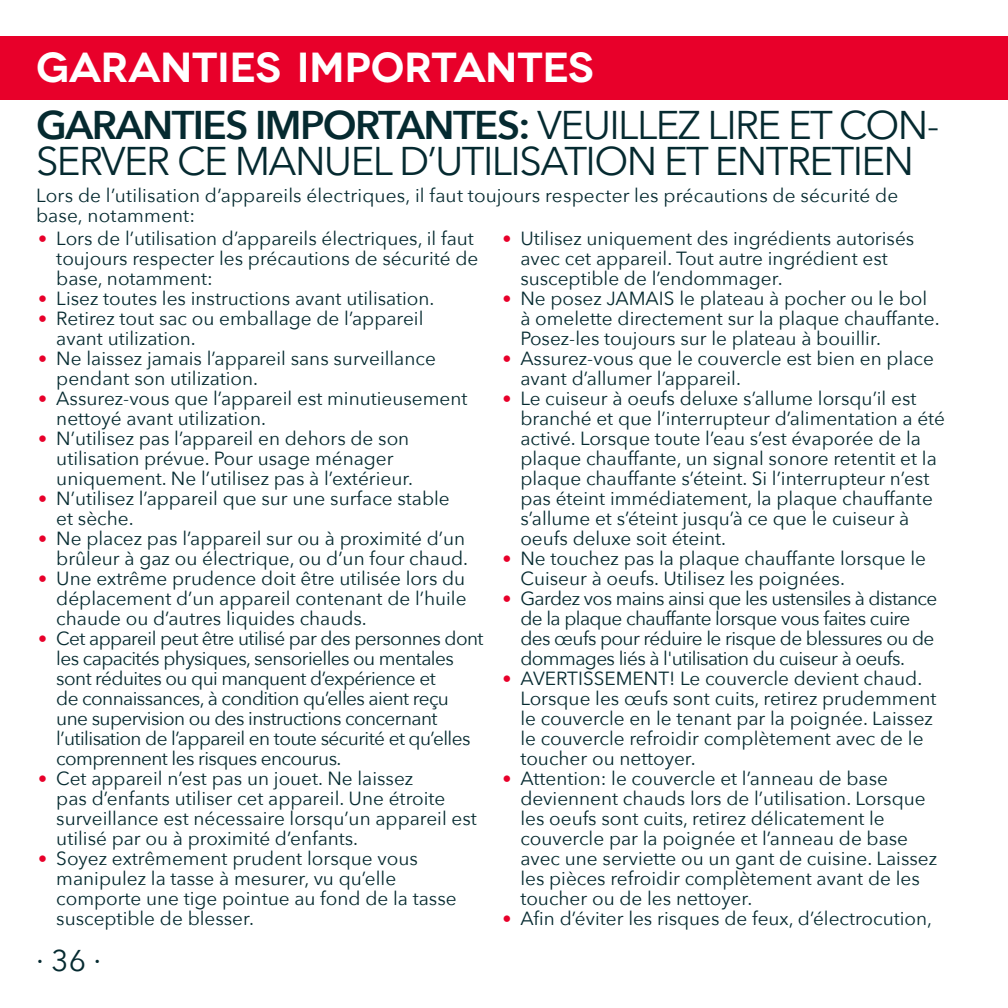
<style>
.page{position:relative;width:1008px;height:1008px;background:#fff}
.page>*{position:absolute;margin:0;border:0;box-sizing:border-box;transform-origin:0 0}
.Page_Title{font:600 42px "Novecentowide";letter-spacing:-.01em;color:#fff}
.Important_Safeguards_Headers{font:40px/36px "Avenir Next";letter-spacing:-.04em;color:#052a30}
.t1{font:30px "Avenir Next";color:#052a30}
.Important_Safeguard_Text{font:19px/20px "Avenir Next";color:#052a30}
.Important_Safeguard_Text-2{font:19px/20px "Avenir Next";letter-spacing:-.03em;color:#052a30}
.s1{font-weight:600}
.s2{font-size:18px;color:#e8002a}
</style>
<div class="page">
<div style="left:0;top:36px;width:1008px;height:63px;background:#e8002a"></div>
<p class="Page_Title" style="left:36px;top:42px;width:559px">GARANTIES IMPORTANTES</p>
<p class="Important_Safeguards_Headers" style="left:36px;top:106px;width:905px"><span class="s1">GARANTIES IMPORTANTES:</span> VEUILLEZ LIRE ET CON-<br>SERVER CE MANUEL D’UTILISATION ET ENTRETIEN</p>
<p class="Important_Safeguard_Text" style="left:36px;top:184px;width:864px">Lors de l’utilisation d’appareils électriques, il faut toujours respecter les précautions de sécurité de base, notamment:</p>
<p class="Important_Safeguard_Text" style="left:56px;top:227px;width:424px;text-indent:-18px"><span class="s2">•</span> Lors de l’utilisation d’appareils électriques, il faut toujours respecter les précautions de sécurité de base, notamment:</p>
<p class="Important_Safeguard_Text" style="left:38px;top:287px;width:398px"><span class="s2">•</span> Lisez toutes les instructions avant utilisation.</p>
<p class="Important_Safeguard_Text" style="left:56px;top:307px;width:369px;text-indent:-18px"><span class="s2">•</span> Retirez tout sac ou emballage de l’appareil avant utilization.</p>
<p class="Important_Safeguard_Text" style="left:56px;top:347px;width:381px;text-indent:-18px"><span class="s2">•</span> Ne laissez jamais l’appareil sans surveillance pendant son utilization.</p>
<p class="Important_Safeguard_Text" style="left:56px;top:387px;width:413px;text-indent:-18px"><span class="s2">•</span> Assurez-vous que l’appareil est minutieusement nettoyé avant utilization.</p>
<p class="Important_Safeguard_Text" style="left:56px;top:427px;width:358px;text-indent:-18px"><span class="s2">•</span> N’utilisez pas l’appareil en dehors de son utilisation prévue. Pour usage ménager uniquement. Ne l’utilisez pas à l’extérieur.</p>
<p class="Important_Safeguard_Text" style="left:56px;top:487px;width:395px;text-indent:-18px"><span class="s2">•</span> N’utilisez l’appareil que sur une surface stable et sèche.</p>
<p class="Important_Safeguard_Text" style="left:38px;top:527px;width:431px;text-align:right"><span class="s2">•</span> Ne placez pas l’appareil sur ou à proximité d’un brûleur à gaz ou électrique, ou d’un four chaud.</p>
<p class="Important_Safeguard_Text" style="left:56px;top:567px;width:412px;text-align:justify;text-indent:-18px"><span class="s2">•</span> Une extrême prudence doit être utilisée lors du déplacement d’un appareil contenant de l’huile chaude ou d’autres liquides chauds.</p>
<p class="Important_Safeguard_Text-2" style="left:56px;top:627px;width:429px;text-indent:-18px"><span class="s2">•</span> Cet appareil peut être utilisé par des personnes dont les capacités physiques, sensorielles ou mentales sont réduites ou qui manquent d’expérience et<br>de connaissances, à condition qu’elles aient reçu une supervision ou des instructions concernant l’utilisation de l’appareil en toute sécurité et qu’elles comprennent les risques encourus.</p>
<p class="Important_Safeguard_Text" style="left:56px;top:767px;width:422px;text-indent:-18px"><span class="s2">•</span> Cet appareil n’est pas un jouet. Ne laissez<br>pas d’enfants utiliser cet appareil. Une étroite surveillance est nécessaire lorsqu’un appareil est utilisé par ou à proximité d’enfants.</p>
<p class="Important_Safeguard_Text" style="left:56px;top:847px;width:402px;text-indent:-18px"><span class="s2">•</span> Soyez extrêmement prudent lorsque vous manipulez la tasse à mesurer, vu qu’elle comporte une tige pointue au fond de la tasse susceptible de blesser.</p>
<h3 class="t1" style="left:36px;top:935px;width:67px">∙ 36 ∙</h3>
<p class="Important_Safeguard_Text" style="left:520px;top:227px;width:395px;text-indent:-18px"><span class="s2">•</span> Utilisez uniquement des ingrédients autorisés avec cet appareil. Tout autre ingrédient est susceptible de l’endommager.</p>
<p class="Important_Safeguard_Text" style="left:520px;top:287px;width:421px;text-indent:-18px"><span class="s2">•</span> Ne posez JAMAIS le plateau à pocher ou le bol à omelette directement sur la plaque chauffante.<br>Posez-les toujours sur le plateau à bouillir.</p>
<p class="Important_Safeguard_Text" style="left:520px;top:347px;width:415px;text-indent:-18px"><span class="s2">•</span> Assurez-vous que le couvercle est bien en place avant d’allumer l’appareil.</p>
<p class="Important_Safeguard_Text" style="left:520px;top:387px;width:426px;text-indent:-18px"><span class="s2">•</span> Le cuiseur à oeufs deluxe s’allume lorsqu’il est branché et que l’interrupteur d’alimentation a été activé. Lorsque toute l’eau s’est évaporée de la plaque chauffante, un signal sonore retentit et la plaque chauffante s’éteint. Si l’interrupteur n’est pas éteint immédiatement, la plaque chauffante s’allume et s’éteint jusqu’à ce que le cuiseur à oeufs deluxe soit éteint.</p>
<p class="Important_Safeguard_Text" style="left:520px;top:547px;width:407px;text-indent:-18px"><span class="s2">•</span> Ne touchez pas la plaque chauffante lorsque le<br>Cuiseur à oeufs. Utilisez les poignées.</p>
<p class="Important_Safeguard_Text-2" style="left:520px;top:587px;width:419px;text-indent:-18px"><span class="s2">•</span> Gardez vos mains ainsi que les ustensiles à distance de la plaque chauffante lorsque vous faites cuire des œufs pour réduire le risque de blessures ou de dommages liés à l'utilisation du cuiseur à oeufs.</p>
<p class="Important_Safeguard_Text" style="left:520px;top:667px;width:418px;text-indent:-18px"><span class="s2">•</span> AVERTISSEMENT! Le couvercle devient chaud.<br>Lorsque les œufs sont cuits, retirez prudemment le couvercle en le tenant par la poignée. Laissez le couvercle refroidir complètement avec de le toucher ou nettoyer.</p>
<p class="Important_Safeguard_Text" style="left:520px;top:767px;width:418px;text-indent:-18px"><span class="s2">•</span> Attention: le couvercle et l’anneau de base deviennent chauds lors de l’utilisation. Lorsque les oeufs sont cuits, retirez délicatement le couvercle par la poignée et l’anneau de base avec une serviette ou un gant de cuisine. Laissez les pièces refroidir complètement avant de les toucher ou de les nettoyer.</p>
<p class="Important_Safeguard_Text" style="left:502px;top:907px;width:431px"><span class="s2">•</span> Afin d’éviter les risques de feux, d’électrocution,</p>
</div>
